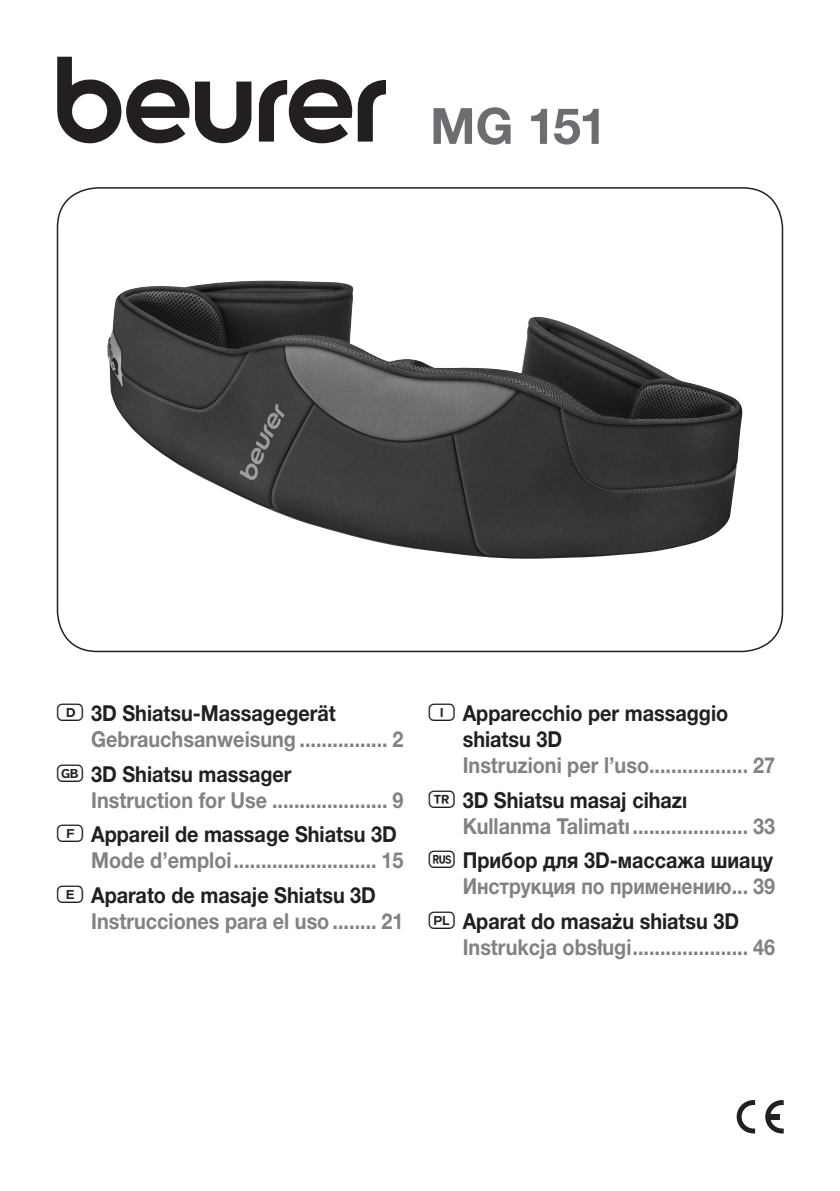
<style>
.page{position:relative;width:840px;height:1191px;background:#fff}
.page>*{position:absolute;margin:0;border:0;box-sizing:border-box;transform-origin:0 0}
.t1{font:700 50px "Helvetica Neue LT Pro";color:#6c6d70}
.t2{font:700 22px/26px "Helvetica Neue LTW1 G";color:#808285;scale:.9 1}
.t3{font:700 22px/34.6px "Helvetica Neue LTW1 G";color:#808285;scale:.88 1}
.t4{font:700 22px/26px "Helvetica Neue LTW1 G";color:#231f20;scale:.9 1}
.s1{font-family:"Laend Beurer 2012";font-size:26px;color:#231f20}
.s2{color:#231f20}
.s3{font-family:"Laend Beurer 2012";font-size:26px}
</style>
<div class="page">
<svg style="left:765px;top:1100px;width:18px;height:33px"></svg>
<div style="left:769px;top:1114px;width:11px;height:5px;background:#231f20"></div>
<svg style="left:736px;top:1100px;width:18px;height:33px"></svg>
<svg style="left:57px;top:57px;width:329px;height:86px"></svg>
<img style="left:107px;top:281px;width:634px;height:278px">
<h1 class="t1" style="left:430px;top:95px;width:178px">MG 151</h1>
<p class="t2" style="left:91px;top:700px;width:348px;text-indent:-34px"><span class="s1">D</span> <span class="s2">3D Shiatsu-Massagegerät<br></span>Gebrauchsanweisung ................ 2</p>
<p class="t2" style="left:91px;top:760px;width:348px;text-indent:-34px"><span class="s1">G</span> <span class="s2">3D Shiatsu massager<br></span>Instruction for Use ..................... 9</p>
<p class="t2" style="left:91px;top:821px;width:348px;text-indent:-34px"><span class="s1">F</span> <span class="s2">Appareil de massage Shiatsu 3D<br></span>Mode d’emploi.......................... 15</p>
<p class="t2" style="left:91px;top:881px;width:348px;text-indent:-34px"><span class="s1">E</span> <span class="s2">Aparato de masaje Shiatsu 3D<br></span>Instrucciones para el uso ........ 21</p>
<p class="t4" style="left:462px;top:700px;width:296px;text-indent:-34px"><span class="s3">I</span> Apparecchio per massaggio shiatsu 3D</p>
<p class="t2" style="left:428px;top:747px;width:386px;line-height:34.6px;text-indent:34px">Instruzioni per l’uso.................. 27<br><span class="s1">T</span> <span class="s2">3D Shiatsu masaj cihazı</span></p>
<p class="t2" style="left:428px;top:808px;width:386px;line-height:34.6px;text-align:right">Kullanma Talimatı..................... 33<br><span class="s1">r</span> <span class="s2">Прибор для 3D-массажа шиацу</span></p>
<p class="t3" style="left:428px;top:868px;width:395px;text-indent:34px">Инструкция по применению... 39<br><span class="s1">Q</span> <span class="s2">Aparat do masażu shiatsu 3D</span></p>
<p class="t2" style="left:462px;top:933px;width:348px">Instrukcja obsługi..................... 46</p>
</div>
